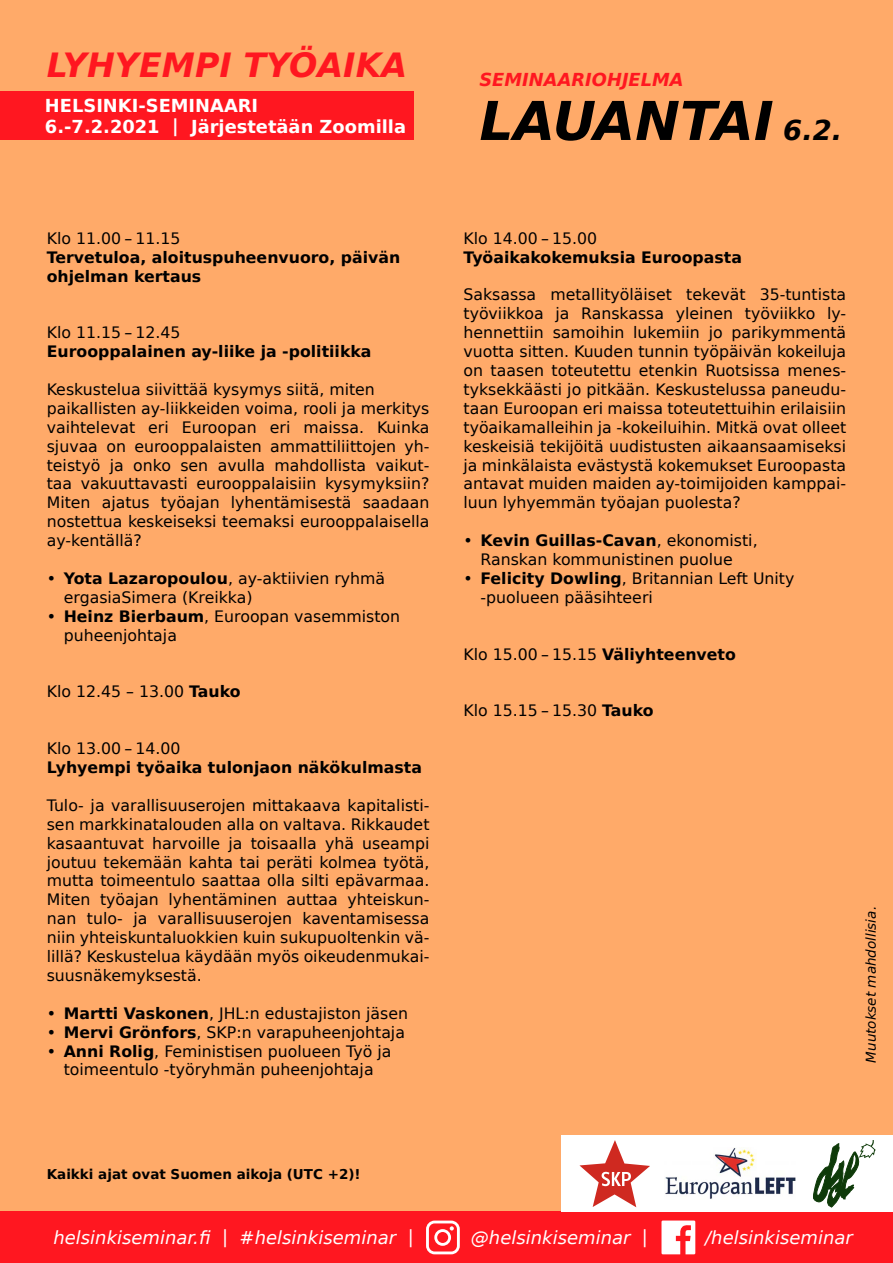
<style>
.page{position:relative;width:893px;height:1263px;background:#ffaa69}
.page>*{position:absolute;margin:0;border:0;box-sizing:border-box;transform-origin:0 0}
.t1{font:italic 700 53.55px "DejaVu Sans";color:#000}
.t2{font:italic 700 33.3px "DejaVu Sans";color:#ff1720}
.t3{font:italic 18px "DejaVu Sans";color:#fff}
.t4{font:700 17.85px/21.5px "DejaVu Sans";color:#fff}
.t5{font:italic 700 17.85px "DejaVu Sans";color:#ff1720}
.t6{font:15.75px/18.9px "DejaVu Sans";color:#000}
.t7{font:700 15.75px/18.9px "DejaVu Sans";color:#000}
.t8{font:700 13.5px "DejaVu Sans";color:#000}
.t9{font:italic 13.5px "DejaVu Sans";color:#000}
.s1{font-size:27.3px}
.s2{font-weight:700}
</style>
<div class="page">
<div style="left:0;top:1212px;width:893px;height:51px;background:#ff1720"></div>
<svg style="left:661px;top:1220px;width:34px;height:34px"></svg>
<svg style="left:426px;top:1220px;width:34px;height:34px"></svg>
<div style="left:561px;top:1135px;width:332px;height:77px;background:#fff"></div>
<svg style="left:579px;top:1140px;width:71px;height:67px"></svg>
<img style="left:665px;top:1148px;width:131px;height:51px">
<svg style="left:813px;top:1140px;width:63px;height:67px"></svg>
<div style="left:0;top:91px;width:413px;height:49px;background:#ff1720"></div>
<h2 class="t2" style="left:47px;top:40px;width:362px">LYHYEMPI TYÖAIKA</h2>
<p class="t4" style="left:45px;top:94px;width:363px">HELSINKI-SEMINAARI<br>6.-7.2.2021 | Järjestetään Zoomilla</p>
<p class="t5" style="left:479px;top:66px;width:206px">SEMINAARIOHJELMA</p>
<h1 class="t1" style="left:479px;top:80px;width:364px">LAUANTAI <span class="s1">6.2.</span></h1>
<p class="t6" style="left:47px;top:228px;width:135px">Klo 11.00 – 11.15</p>
<p class="t7" style="left:47px;top:247px;width:355px">Tervetuloa, aloituspuheenvuoro, päivän ohjelman kertaus</p>
<p class="t6" style="left:47px;top:323px;width:135px">Klo 11.15 – 12.45</p>
<p class="t7" style="left:47px;top:342px;width:326px">Eurooppalainen ay-liike ja -politiikka</p>
<p class="t6" style="left:47px;top:380px;width:384px">Keskustelua siivittää kysymys siitä, miten paikallisten ay-liikkeiden voima, rooli ja merkitys vaihtelevat eri Euroopan eri maissa. Kuinka sjuvaa on eurooppalaisten ammattiliittojen yh&shy;teistyö ja onko sen avulla mahdollista vaikut&shy;taa vakuuttavasti eurooppalaisiin kysymyksiin?<br>Miten ajatus työajan lyhentämisestä saadaan nostettua keskeiseksi teemaksi eurooppalaisella ay-kentällä?</p>
<p class="t6" style="left:64px;top:569px;width:323px;text-indent:-17px">• <span class="s2">Yota Lazaropoulou</span>, ay-aktiivien ryhmä ergasiaSimera (Kreikka)</p>
<p class="t6" style="left:64px;top:606px;width:338px;text-indent:-17px">• <span class="s2">Heinz Bierbaum</span>, Euroopan vasemmiston puheenjohtaja</p>
<p class="t6" style="left:47px;top:682px;width:195px">Klo 12.45 – 13.00 <span class="s2">Tauko</span></p>
<p class="t6" style="left:47px;top:739px;width:135px">Klo 13.00 – 14.00</p>
<p class="t7" style="left:47px;top:757px;width:377px">Lyhyempi työaika tulonjaon näkökulmasta</p>
<p class="t6" style="left:47px;top:795px;width:384px;text-align:justify">Tulo- ja varallisuuserojen mittakaava kapitalisti&shy;sen markkinatalouden alla on valtava. Rikkaudet kasaantuvat harvoille ja toisaalla yhä useampi joutuu tekemään kahta tai peräti kolmea työtä, mutta toimeentulo saattaa olla silti epävarmaa.<br>Miten työajan lyhentäminen auttaa yhteiskun&shy;nan tulo- ja varallisuuserojen kaventamisessa niin yhteiskuntaluokkien kuin sukupuoltenkin vä&shy;lillä? Keskustelua käydään myös oikeudenmukai&shy;suusnäkemyksestä.</p>
<p class="t6" style="left:47px;top:1003px;width:363px">• <span class="s2">Martti Vaskonen</span>, JHL:n edustajiston jäsen</p>
<p class="t6" style="left:47px;top:1022px;width:360px">• <span class="s2">Mervi Grönfors</span>, SKP:n varapuheenjohtaja</p>
<p class="t6" style="left:47px;top:1041px;width:346px;text-align:center">• <span class="s2">Anni Rolig</span>, Feministisen puolueen Työ ja toimeentulo -työryhmän puheenjohtaja</p>
<p class="t6" style="left:463px;top:228px;width:135px">Klo 14.00 – 15.00</p>
<p class="t7" style="left:463px;top:247px;width:280px">Työaikakokemuksia Euroopasta</p>
<p class="t6" style="left:463px;top:285px;width:384px;text-align:justify">Saksassa metallityöläiset tekevät 35-tuntista työviikkoa ja Ranskassa yleinen työviikko ly&shy;hennettiin samoihin lukemiin jo parikymmentä vuotta sitten. Kuuden tunnin työpäivän kokeiluja on taasen toteutettu etenkin Ruotsissa menes&shy;tyksekkäästi jo pitkään. Keskustelussa paneudu&shy;taan Euroopan eri maissa toteutettuihin erilaisiin työaikamalleihin ja -kokeiluihin. Mitkä ovat olleet keskeisiä tekijöitä uudistusten aikaansaamiseksi ja minkälaista evästystä kokemukset Euroopasta antavat muiden maiden ay-toimijoiden kamppai&shy;luun lyhyemmän työajan puolesta?</p>
<p class="t6" style="left:463px;top:531px;width:296px;text-align:center">• <span class="s2">Kevin Guillas-Cavan</span>, ekonomisti,<br>Ranskan kommunistinen puolue</p>
<p class="t6" style="left:480px;top:569px;width:315px;text-indent:-17px">• <span class="s2">Felicity Dowling</span>, Britannian Left Unity -puolueen pääsihteeri</p>
<p class="t6" style="left:463px;top:644px;width:274px">Klo 15.00 – 15.15 <span class="s2">Väliyhteenveto</span></p>
<p class="t6" style="left:463px;top:701px;width:192px">Klo 15.15 – 15.30 <span class="s2">Tauko</span></p>
<p class="t9" style="left:861px;top:1063px;width:158px;rotate:-90deg">Muutokset mahdollisia.</p>
<p class="t8" style="left:47px;top:1163px;width:316px">Kaikki ajat ovat Suomen aikoja (UTC +2)!</p>
<p class="t3" style="left:53px;top:1225px;width:362px">helsinkiseminar.fi | #helsinkiseminar |</p>
<p class="t3" style="left:471px;top:1225px;width:179px">@helsinkiseminar |</p>
<p class="t3" style="left:705px;top:1225px;width:149px">/helsinkiseminar</p>
</div>
